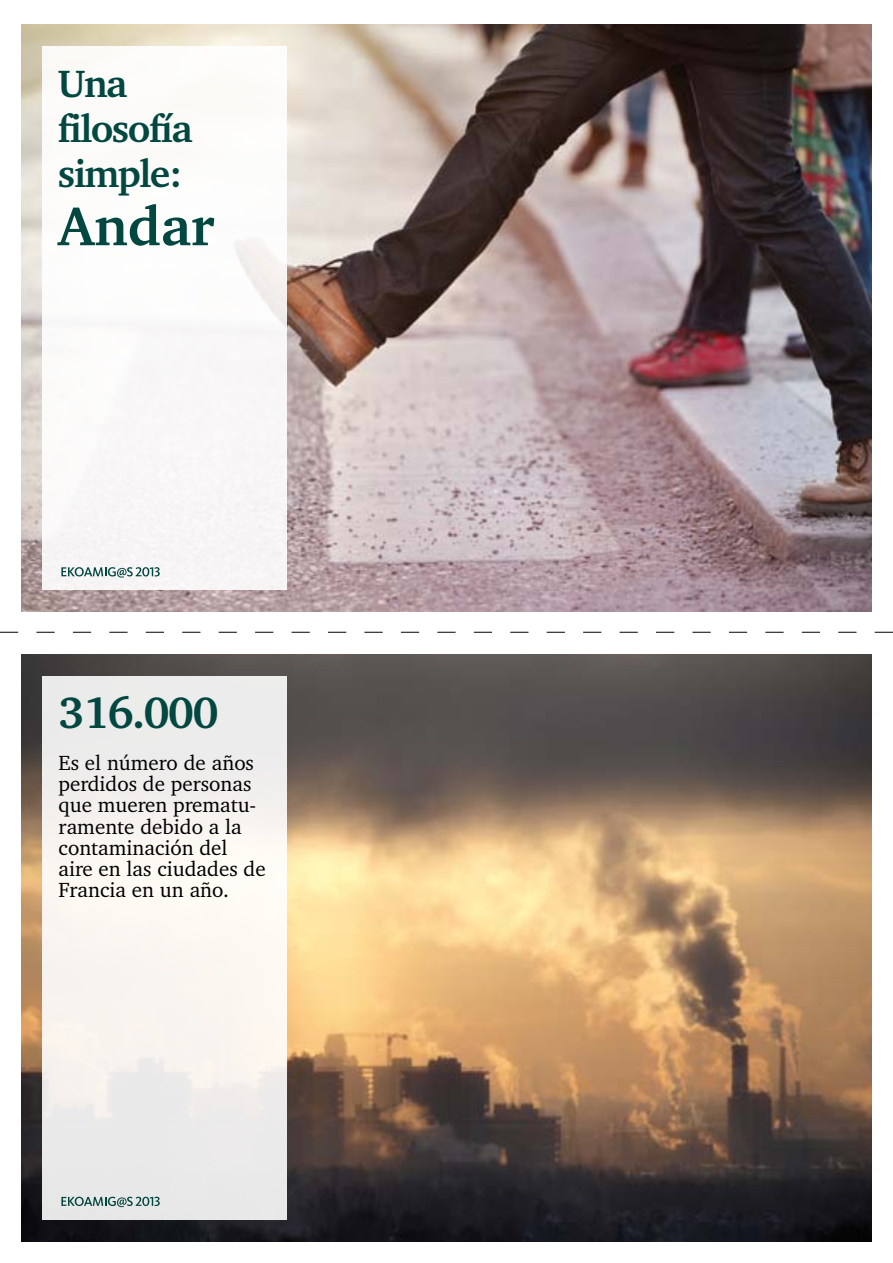
<style>
.page{position:relative;width:893px;height:1263px;background:#fff}
.page>*{position:absolute;margin:0;border:0;box-sizing:border-box;transform-origin:0 0}
.t1{font:700 55.5px "Charter IT Cby BT";color:#024740}
.t2{font:700 45px "Charter IT Cby BT";letter-spacing:-.035em;color:#024740}
.t3{font:700 39px/45px "Charter IT Cby BT";letter-spacing:-.035em;color:#024740}
.t4{font:21px/21px "Charter IT Cby BT";color:#000}
</style>
<div class="page">
<svg style="left:0;top:632px;width:893px;height:1px"></svg>
<img style="left:22px;top:25px;width:849px;height:586px">
<div style="left:43px;top:47px;width:244px;height:543px;background:#fff"></div>
<svg style="left:61px;top:567px;width:99px;height:11px"></svg>
<img style="left:22px;top:654px;width:849px;height:587px">
<div style="left:43px;top:676px;width:244px;height:544px;background:#f3f0ed"></div>
<svg style="left:61px;top:1197px;width:99px;height:10px"></svg>
<h3 class="t3" style="left:58px;top:60px;width:136px">Una filosofía simple:</h3>
<h1 class="t1" style="left:58px;top:192px;width:158px">Andar</h1>
<h2 class="t2" style="left:59px;top:685px;width:161px">316.000</h2>
<p class="t4" style="left:59px;top:752px;width:209px">Es el número de años perdidos de personas que mueren prematu&shy;ramente debido a la contaminación del aire en las ciudades de<br>Francia en un año.</p>
</div>
